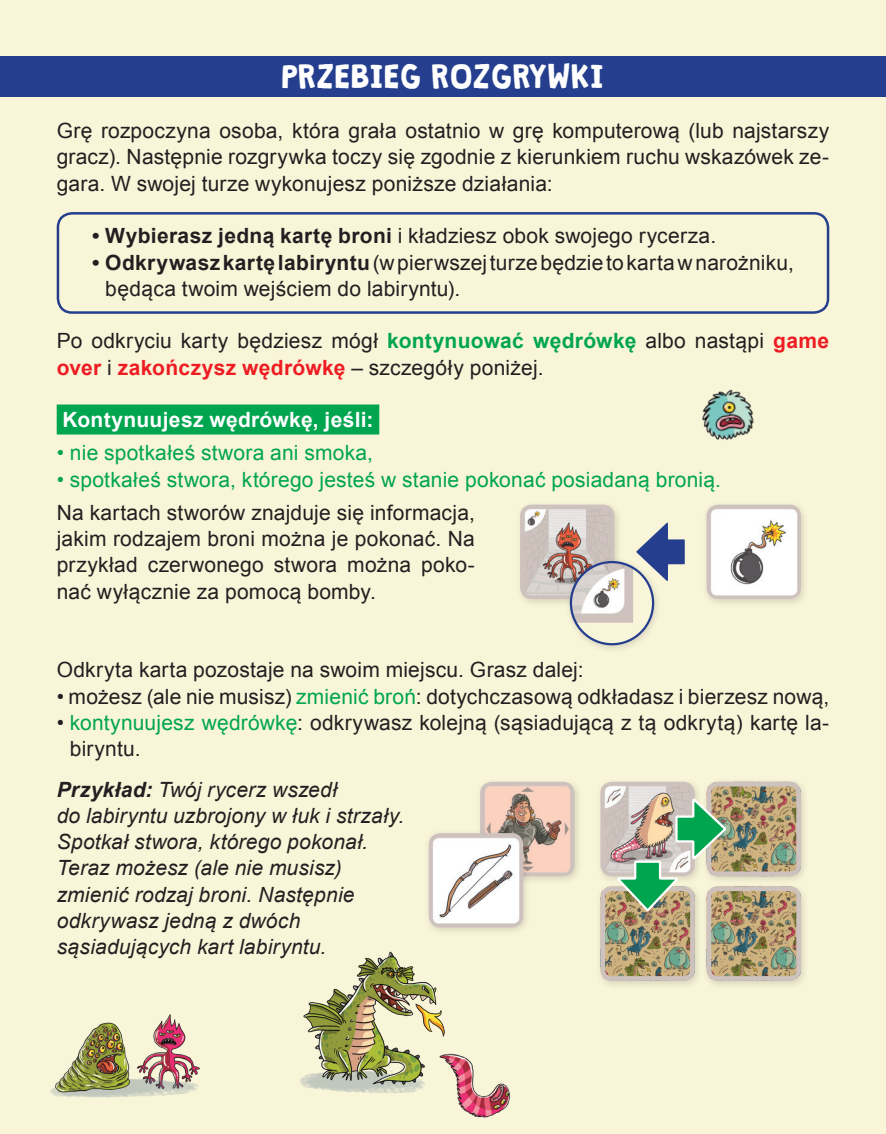
<style>
.page{position:relative;width:886px;height:1134px;background:#f9f5d9}
.page>*{position:absolute;margin:0;border:0;box-sizing:border-box;transform-origin:0 0}
.t1{font:30px "Granstander Clean";color:#fff}
.t2{font:21px/26.2px "Arial";letter-spacing:.01em;color:#231f20}
.t3{font:italic 21px/26.2px "Arial";letter-spacing:.01em;color:#231f20}
.t4{font:21px "Arial";letter-spacing:.01em;color:#00a54f}
.t5{font:700 21px "Arial";letter-spacing:.015em;color:#fff}
.s1{font-weight:700}
.s2{font-weight:700;color:#00a54f}
.s3{font-weight:700;color:#ee1d23}
.s4{color:#00a54f}
</style>
<div class="page">
<div style="left:57px;top:404px;width:322px;height:30px;background:#00a54f"></div>
<div style="left:0;top:57px;width:886px;height:40px;background:#253f8e"></div>
<div style="left:57px;top:212px;width:772px;height:102px;border:2px solid #253f8e;border-radius:14px"></div>
<div style="left:596px;top:778px;width:107px;height:107px;background:#f4f0d5"></div>
<div style="left:476px;top:778px;width:107px;height:107px;background:#231f20;opacity:.15"></div>
<img style="left:480px;top:782px;width:94px;height:94px">
<div style="left:424px;top:829px;width:107px;height:107px;background:#231f20;opacity:.15"></div>
<img style="left:429px;top:833px;width:94px;height:94px">
<div style="left:595px;top:882px;width:108px;height:108px;background:#231f20;opacity:.15"></div>
<div style="left:701px;top:777px;width:108px;height:108px;background:#231f20;opacity:.15"></div>
<div style="left:701px;top:882px;width:108px;height:108px;background:#231f20;opacity:.15"></div>
<img style="left:600px;top:782px;width:201px;height:199px">
<svg style="left:636px;top:522px;width:49px;height:59px"></svg>
<div style="left:516px;top:501px;width:107px;height:107px;background:#231f20;opacity:.15"></div>
<img style="left:520px;top:505px;width:94px;height:94px">
<div style="left:702px;top:501px;width:107px;height:107px;background:#231f20;opacity:.15"></div>
<img style="left:706px;top:505px;width:95px;height:94px">
<div style="left:564px;top:556px;width:98px;height:98px;background:#231f20;opacity:.15"></div>
<div style="left:571px;top:562px;width:82px;height:82px;background:#f9f5d9;border-radius:50%"></div>
<img style="left:571px;top:562px;width:62px;height:61px">
<div style="left:570px;top:561px;width:84px;height:84px;border:2px solid #253f8e;border-radius:50%"></div>
<img style="left:299px;top:929px;width:212px;height:189px">
<img style="left:143px;top:1014px;width:51px;height:52px">
<img style="left:143px;top:1066px;width:57px;height:30px">
<img style="left:50px;top:1022px;width:93px;height:76px">
<img style="left:702px;top:389px;width:52px;height:51px">
<h1 class="t1" style="left:281px;top:60px;width:325px">PRZEBIEG ROZGRYWKI</h1>
<p class="t2" style="left:57px;top:118px;width:774px;text-align:justify">Grę rozpoczyna osoba, która grała ostatnio w grę komputerową (lub najstarszy gracz). Następnie rozgrywka toczy się zgodnie z kierunkiem ruchu wskazówek ze&shy;gara. W swojej turze wykonujesz poniższe działania:</p>
<p class="t2" style="left:92px;top:223px;width:625px"><span class="s1">• Wybierasz jedną kartę broni</span> i kładziesz obok swojego rycerza.</p>
<p class="t2" style="left:105px;top:249px;width:690px;text-indent:-13px"><span class="s1">• Odkrywasz kartę labiryntu</span> (w pierwszej turze będzie to karta w narożniku, będąca twoim wejściem do labiryntu).</p>
<p class="t2" style="left:57px;top:328px;width:774px">Po odkryciu karty będziesz mógł <span class="s2">kontynuować wędrówkę</span> albo nastąpi <span class="s3">game over</span> i <span class="s3">zakończysz wędrówkę</span> – szczegóły poniżej.</p>
<p class="t5" style="left:63px;top:406px;width:312px">Kontynuujesz wędrówkę, jeśli:</p>
<p class="t4" style="left:57px;top:439px;width:318px">• nie spotkałeś stwora ani smoka,</p>
<p class="t4" style="left:57px;top:465px;width:666px">• spotkałeś stwora, którego jesteś w stanie pokonać posiadaną bronią.</p>
<p class="t2" style="left:57px;top:500px;width:420px;text-align:justify">Na kartach stworów znajduje się informacja, jakim rodzajem broni można je pokonać. Na przykład czerwonego stwora można poko&shy;nać wyłącznie za pomocą bomby.</p>
<p class="t2" style="left:57px;top:657px;width:528px">Odkryta karta pozostaje na swoim miejscu. Grasz dalej:</p>
<p class="t2" style="left:57px;top:683px;width:774px">• możesz (ale nie musisz) <span class="s4">zmienić broń</span>: dotychczasową odkładasz i bierzesz nową,</p>
<p class="t2" style="left:70px;top:710px;width:761px;text-indent:-13px">• <span class="s4">kontynuujesz wędrówkę</span>: odkrywasz kolejną (sąsiadującą z tą odkrytą) kartę la&shy;biryntu.</p>
<p class="t3" style="left:57px;top:776px;width:349px"><span class="s1">Przykład:</span> Twój rycerz wszedł<br>do labiryntu uzbrojony w łuk i strzały.<br>Spotkał stwora, którego pokonał.<br>Teraz możesz (ale nie musisz) zmienić rodzaj broni. Następnie odkrywasz jedną z dwóch sąsiadujących kart labiryntu.</p>
</div>
